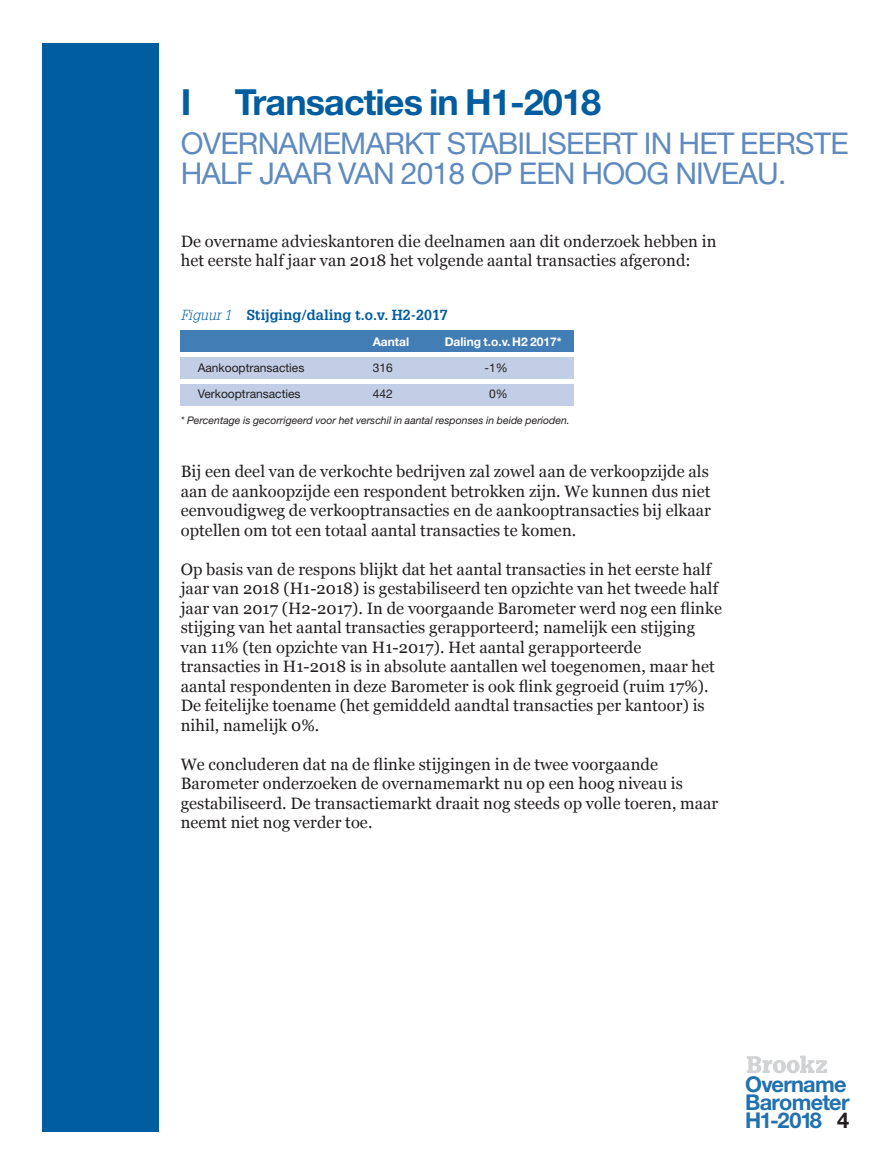
<style>
.page{position:relative;width:893px;height:1174px;background:#fff}
.page>*{position:absolute;margin:0;border:0;box-sizing:border-box;transform-origin:0 0}
.Kop_Helvetica{font:700 36px "Helvetica Neue LT Std";letter-spacing:-.025em;color:#005da0}
.Kaderkop{font:30px/30px "Helvetica Neue LT Std";letter-spacing:-.025em;color:#5f8abf}
.t1{font:700 21.75px/17.9px "Helvetica Neue LT Std";letter-spacing:-.035em;color:#2171ae}
.Brood_niet_inspring{font:16.5px/19.5px "Georgia";letter-spacing:.005em;color:#231f20}
.Info_kaderkop{font:700 14.25px "Glypha LT Std";color:#005da0}
.Kader{font:12px "Helvetica Neue LT Std";color:#231f20}
.Kader-2{font:700 12px "Helvetica Neue LT Std";color:#fff}
.Kader-3{font:italic 10.5px "Helvetica Neue LT Std";color:#231f20}
.s1{font-weight:300;font-style:italic}
.s2{color:#231f20}
</style>
<div class="page">
<svg style="left:747px;top:1055px;width:80px;height:18px"></svg>
<div style="left:181px;top:357px;width:393px;height:21px;background:#c1cee6"></div>
<div style="left:181px;top:384px;width:393px;height:21px;background:#c1cee6"></div>
<div style="left:43px;top:43px;width:116px;height:1088px;background:#005da0"></div>
<div style="left:181px;top:330px;width:393px;height:21px;background:#437db6"></div>
<p class="Kop_Helvetica" style="left:181px;top:80px;width:422px">I Transacties in H1-2018</p>
<p class="Kaderkop" style="left:181px;top:128px;width:669px">OVERNAMEMARKT STABILISEERT IN HET EERSTE<br>HALF JAAR VAN 2018 OP EEN HOOG NIVEAU.</p>
<p class="Brood_niet_inspring" style="left:181px;top:231px;width:537px">De overname advieskantoren die deelnamen aan dit onderzoek hebben in het eerste half jaar van 2018 het volgende aantal transacties afgerond:</p>
<p class="Info_kaderkop" style="left:181px;top:306px;width:269px"><span class="s1">Figuur 1</span> Stijging/daling t.o.v. H2-2017</p>
<p class="Kader-2" style="left:373px;top:334px;width:38px">Aantal</p>
<p class="Kader-2" style="left:445px;top:334px;width:119px">Daling t.o.v. H2 2017*</p>
<p class="Kader" style="left:198px;top:360px;width:108px">Aankooptransacties</p>
<p class="Kader" style="left:373px;top:360px;width:22px">316</p>
<p class="Kader" style="left:484px;top:360px;width:25px">-1%</p>
<p class="Kader" style="left:198px;top:387px;width:104px">Verkooptransacties</p>
<p class="Kader" style="left:373px;top:387px;width:22px">442</p>
<p class="Kader" style="left:489px;top:387px;width:20px">0%</p>
<p class="Kader-3" style="left:181px;top:414px;width:391px">* Percentage is gecorrigeerd voor het verschil in aantal responses in beide perioden.</p>
<p class="Brood_niet_inspring" style="left:181px;top:461px;width:532px">Bij een deel van de verkochte bedrijven zal zowel aan de verkoopzijde als aan de aankoopzijde een respondent betrokken zijn. We kunnen dus niet eenvoudigweg de verkooptransacties en de aankooptransacties bij elkaar optellen om tot een totaal aantal transacties te komen.</p>
<p class="Brood_niet_inspring" style="left:181px;top:559px;width:543px">Op basis van de respons blijkt dat het aantal transacties in het eerste half jaar van 2018 (H1-2018) is gestabiliseerd ten opzichte van het tweede half jaar van 2017 (H2-2017). In de voorgaande Barometer werd nog een flinke stijging van het aantal transacties gerapporteerd; namelijk een stijging van 11% (ten opzichte van H1-2017). Het aantal gerapporteerde transacties in H1-2018 is in absolute aantallen wel toegenomen, maar het aantal respondenten in deze Barometer is ook flink gegroeid (ruim 17%).<br>De feitelijke toename (het gemiddeld aandtal transacties per kantoor) is nihil, namelijk 0%.</p>
<p class="Brood_niet_inspring" style="left:181px;top:754px;width:539px">We concluderen dat na de flinke stijgingen in de twee voorgaande Barometer onderzoeken de overnamemarkt nu op een hoog niveau is gestabiliseerd. De transactiemarkt draait nog steeds op volle toeren, maar neemt niet nog verder toe.</p>
<h3 class="t1" style="left:745px;top:1075px;width:106px">Overname<br>Barometer<br>H1-2018 <span class="s2">4</span></h3>
</div>
